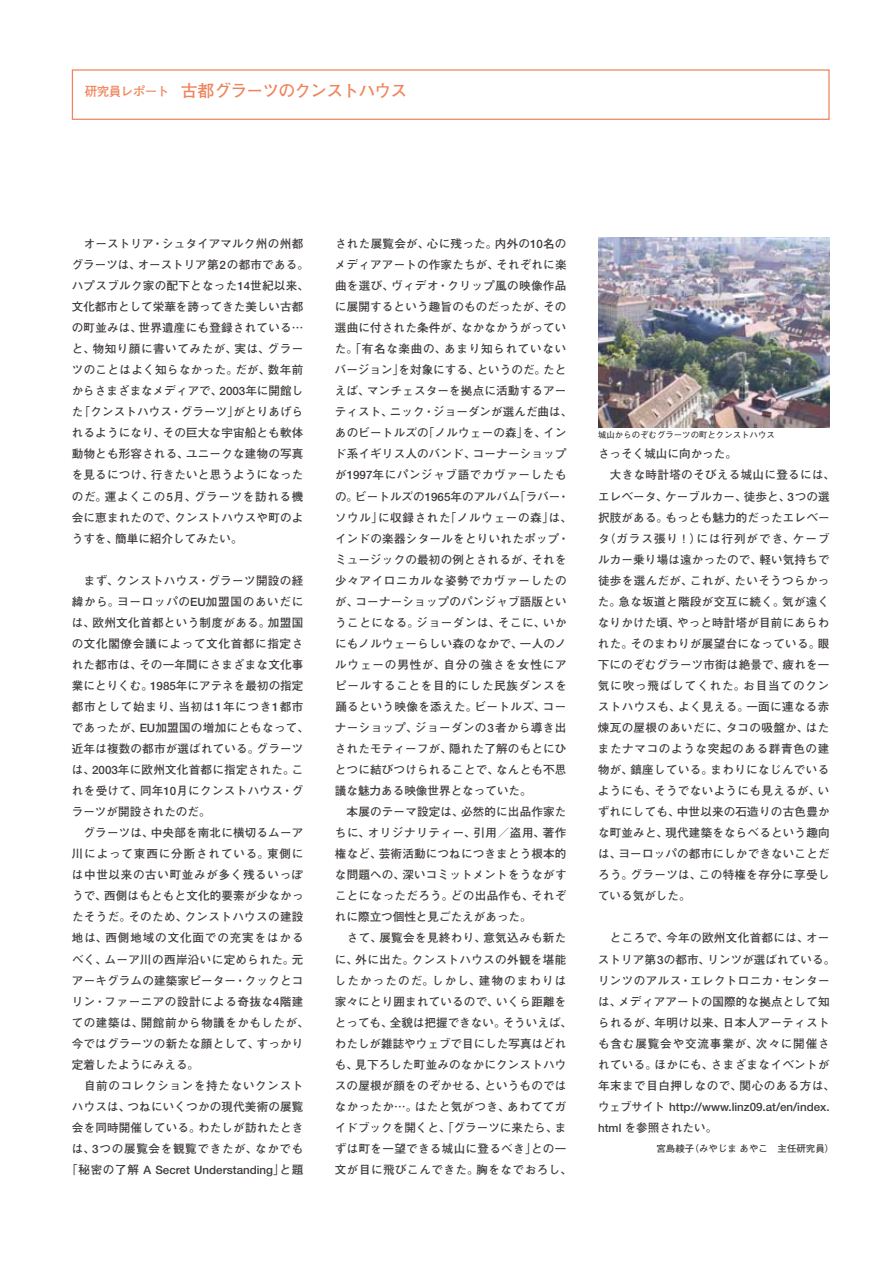
<style>
.page{position:relative;width:893px;height:1263px;background:#fff}
.page>*{position:absolute;margin:0;border:0;box-sizing:border-box;transform-origin:0 0}
.t1{font:16.8px "Futo Go B101 Pro Bold 90 msp RKSJ H";letter-spacing:-.05em;color:#ef845c}
.t2{font:11.55px/21px "Futo Go B101 Pro Bold 90 msp RKSJ H";letter-spacing:.02em;color:#3f3b3a}
.t3{font:500 11.55px "Helvetica Neue LT Std";color:#3f3b3a}
.t4{font:11.55px "Futo Go B101 Pro Bold 90 msp RKSJ H";color:#3f3b3a}
.t5{font:9.45px "Futo Go B101 Pro Bold 90 msp RKSJ H";color:#3f3b3a}
.t6{font:8.4px "Futo Go B101 Pro Bold 90 msp RKSJ H";color:#3f3b3a}
.s1{font-size:12.6px}
.s2{font-family:"Helvetica Neue LT Std";font-weight:500}
.s3{font-family:"Futo Go B101 Pro Bold 90 msp RKSJ H";font-weight:400}
</style>
<div class="page">
<img style="left:598px;top:238px;width:231px;height:189px">
<div style="left:72px;top:69px;width:757px;height:51px;border:1px solid #ef845c"></div>
<h1 class="t1" style="left:85px;top:84px;width:324px"><span class="s1">研究員レポート</span> 古都グラーツのクンストハウス</h1>
<p class="t2" style="left:72px;top:235px;width:239px">　オーストリア・シュタイアマルク州の州都グラーツは、オーストリア第<span class="s2">2</span>の都市である。ハプスブルク家の配下となった<span class="s2">14</span>世紀以来、文化都市として栄華を誇ってきた美しい古都の町並みは、世界遺産にも登録されている…と、物知り顔に書いてみたが、実は、グラーツのことはよく知らなかった。だが、数年前からさまざまなメディアで、<span class="s2">2003</span>年に開館した「クンストハウス・グラーツ」がとりあげられるようになり、その巨大な宇宙船とも軟体動物とも形容される、ユニークな建物の写真を見るにつけ、行きたいと思うようになったのだ。運よくこの<span class="s2">5</span>月、グラーツを訪れる機会に恵まれたので、クンストハウスや町のようすを、簡単に紹介してみたい。</p>
<p class="t2" style="left:72px;top:571px;width:239px">　まず、クンストハウス・グラーツ開設の経緯から。ヨーロッパの<span class="s2">EU</span>加盟国のあいだには、欧州文化首都という制度がある。加盟国の文化閣僚会議によって文化首都に指定された都市は、その一年間にさまざまな文化事業にとりくむ。<span class="s2">1985</span>年にアテネを最初の指定都市として始まり、当初は<span class="s2">1</span>年につき<span class="s2">1</span>都市であったが、<span class="s2">EU</span>加盟国の増加にともなって、近年は複数の都市が選ばれている。グラーツは、<span class="s2">2003</span>年に欧州文化首都に指定された。これを受けて、同年<span class="s2">10</span>月にクンストハウス・グラーツが開設されたのだ。<br>　グラーツは、中央部を南北に横切るムーア川によって東西に分断されている。東側には中世以来の古い町並みが多く残るいっぽうで、西側はもともと文化的要素が少なかったそうだ。そのため、クンストハウスの建設地は、西側地域の文化面での充実をはかるべく、ムーア川の西岸沿いに定められた。元アーキグラムの建築家ピーター・クックとコリン・ファーニアの設計による奇抜な<span class="s2">4</span>階建ての建築は、開館前から物議をかもしたが、今ではグラーツの新たな顔として、すっかり定着したようにみえる。<br>　自前のコレクションを持たないクンストハウスは、つねにいくつかの現代美術の展覧会を同時開催している。わたしが訪れたときは、<span class="s2">3</span>つの展覧会を観覧できたが、なかでも</p>
<p class="t3" style="left:66px;top:1166px;width:239px"><span class="s3">「秘密の了解</span> A Secret Understanding<span class="s3">」と題</span></p>
<p class="t2" style="left:335px;top:235px;width:239px">された展覧会が、心に残った。内外の<span class="s2">10</span>名のメディアアートの作家たちが、それぞれに楽曲を選び、ヴィデオ・クリップ風の映像作品に展開するという趣旨のものだったが、その選曲に付された条件が、なかなかうがっていた。「有名な楽曲の、あまり知られていないバージョン」を対象にする、というのだ。たとえば、マンチェスターを拠点に活動するアーティスト、ニック・ジョーダンが選んだ曲は、あのビートルズの「ノルウェーの森」を、インド系イギリス人のバンド、コーナーショップが<span class="s2">1997</span>年にパンジャブ語でカヴァーしたもの。ビートルズの<span class="s2">1965</span>年のアルバム「ラバー・ソウル」に収録された「ノルウェーの森」は、インドの楽器シタールをとりいれたポップ・ミュージックの最初の例とされるが、それを少々アイロニカルな姿勢でカヴァーしたのが、コーナーショップのパンジャブ語版ということになる。ジョーダンは、そこに、いかにもノルウェーらしい森のなかで、一人のノルウェーの男性が、自分の強さを女性にアピールすることを目的にした民族ダンスを踊るという映像を添えた。ビートルズ、コーナーショップ、ジョーダンの<span class="s2">3</span>者から導き出されたモティーフが、隠れた了解のもとにひとつに結びつけられることで、なんとも不思議な魅力ある映像世界となっていた。<br>　本展のテーマ設定は、必然的に出品作家たちに、オリジナリティー、引用／盗用、著作権など、芸術活動につねにつきまとう根本的な問題への、深いコミットメントをうながすことになっただろう。どの出品作も、それぞれに際立つ個性と見ごたえがあった。<br>　さて、展覧会を見終わり、意気込みも新たに、外に出た。クンストハウスの外観を堪能したかったのだ。しかし、建物のまわりは家々にとり囲まれているので、いくら距離をとっても、全貌は把握できない。そういえば、わたしが雑誌やウェブで目にした写真はどれも、見下ろした町並みのなかにクンストハウスの屋根が顔をのぞかせる、というものではなかったか…。はたと気がつき、あわててガイドブックを開くと、「グラーツに来たら、まずは町を一望できる城山に登るべき」との一文が目に飛びこんできた。胸をなでおろし、</p>
<p class="t6" style="left:598px;top:432px;width:178px">城山からのぞむグラーツの町とクンストハウス</p>
<p class="t2" style="left:598px;top:445px;width:239px">さっそく城山に向かった。<br>　大きな時計塔のそびえる城山に登るには、エレベータ、ケーブルカー、徒歩と、<span class="s2">3</span>つの選択肢がある。もっとも魅力的だったエレベータ（ガラス張り！）には行列ができ、ケーブルカー乗り場は遠かったので、軽い気持ちで徒歩を選んだが、これが、たいそうつらかった。急な坂道と階段が交互に続く。気が遠くなりかけた頃、やっと時計塔が目前にあらわれた。そのまわりが展望台になっている。眼下にのぞむグラーツ市街は絶景で、疲れを一気に吹っ飛ばしてくれた。お目当てのクンストハウスも、よく見える。一面に連なる赤煉瓦の屋根のあいだに、タコの吸盤か、はたまたナマコのような突起のある群青色の建物が、鎮座している。まわりになじんでいるようにも、そうでないようにも見えるが、いずれにしても、中世以来の石造りの古色豊かな町並みと、現代建築をならべるという趣向は、ヨーロッパの都市にしかできないことだろう。グラーツは、この特権を存分に享受している気がした。</p>
<p class="t2" style="left:598px;top:929px;width:239px">　ところで、今年の欧州文化首都には、オーストリア第<span class="s2">3</span>の都市、リンツが選ばれている。リンツのアルス・エレクトロニカ・センターは、メディアアートの国際的な拠点として知られるが、年明け以来、日本人アーティストも含む展覧会や交流事業が、次々に開催されている。ほかにも、さまざまなイベントが年末まで目白押しなので、関心のある方は、</p>
<p class="t3" style="left:598px;top:1103px;width:233px"><span class="s3">ウェブサイト</span> http://www.linz09.at/en/index.</p>
<p class="t4" style="left:598px;top:1123px;width:121px"><span class="s2">html</span> を参照されたい。</p>
<p class="t5" style="left:656px;top:1145px;width:179px">宮島綾子（みやじまあやこ　主任研究員）</p>
</div>
